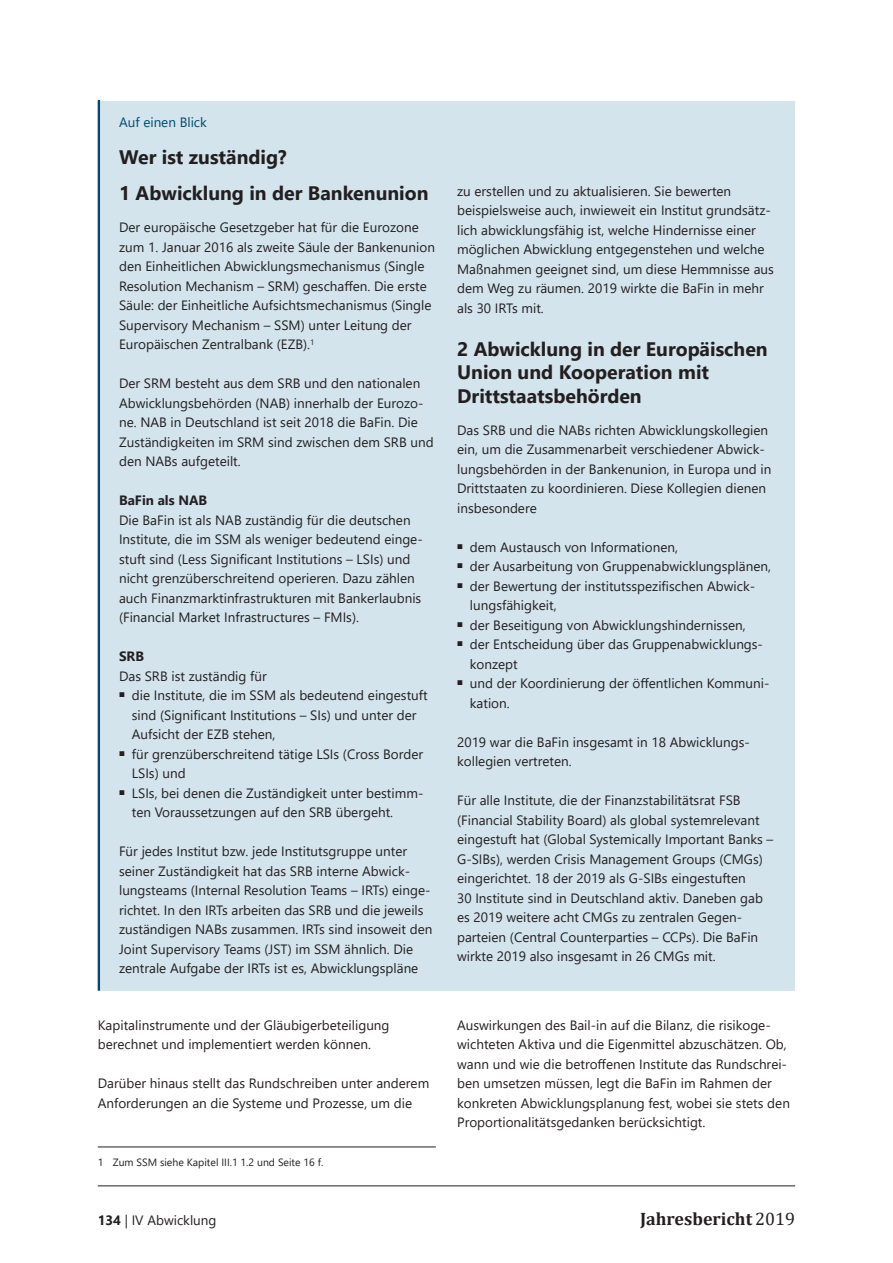
<style>
.page{position:relative;width:893px;height:1263px;background:#fff}
.page>*{position:absolute;margin:0;border:0;box-sizing:border-box;transform-origin:0 0}
.t1{font:700 19.5px/23.4px "Segoe UI";color:#231f20}
.t2{font:700 18px "Cambria";color:#231f20}
.kasten_copy{font:13.5px/19.5px "Segoe UI";color:#231f20}
.copy{font:13.5px/19.5px "Segoe UI";color:#231f20}
.t3{font:700 13.5px "Segoe UI";color:#231f20}
.kasten_lebender_kolu{font:13.5px "Segoe UI";color:#004b6c}
.kasten_copy-2{font:10.5px "Segoe UI";color:#231f20}
.s1{font-weight:700}
.s2{font-weight:400}
</style>
<div class="page">
<hr style="left:98px;top:1147px;width:338px;height:1px;background:#231f20">
<div style="left:98px;top:101px;width:697px;height:890px;background:#d3e4ed"></div>
<hr style="left:98px;top:100px;width:2px;height:891px;background:#004b6c">
<hr style="left:98px;top:1185px;width:697px;height:1px;background:#231f20">
<p class="kasten_lebender_kolu" style="left:119px;top:110px;width:89px">Auf einen Blick</p>
<h3 class="t1" style="left:119px;top:143px;width:169px">Wer ist zuständig?</h3>
<h3 class="t1" style="left:119px;top:180px;width:311px">1 Abwicklung in der Bankenunion</h3>
<p class="kasten_copy" style="left:119px;top:216px;width:317px">Der europäische Gesetzgeber hat für die Eurozone zum 1. Januar 2016 als zweite Säule der Bankenunion den Einheitlichen Abwicklungsmechanismus (Single Resolution Mechanism – SRM) geschaffen. Die erste Säule: der Einheitliche Aufsichtsmechanismus (Single Supervisory Mechanism – SSM) unter Leitung der Europäischen Zentralbank (EZB).<sup>1</sup></p>
<p class="kasten_copy" style="left:119px;top:372px;width:316px">Der SRM besteht aus dem SRB und den nationalen Abwicklungsbehörden (NAB) innerhalb der Eurozo&shy;ne. NAB in Deutschland ist seit 2018 die BaFin. Die Zuständigkeiten im SRM sind zwischen dem SRB und den NABs aufgeteilt.</p>
<h4 class="t3" style="left:119px;top:487px;width:90px">BaFin als NAB</h4>
<p class="kasten_copy" style="left:119px;top:509px;width:305px">Die BaFin ist als NAB zuständig für die deutschen Institute, die im SSM als weniger bedeutend einge&shy;stuft sind (Less Significant Institutions – LSIs) und nicht grenzüberschreitend operieren. Dazu zählen auch Finanzmarktinfrastrukturen mit Bankerlaubnis (Financial Market Infrastructures – FMIs).</p>
<h4 class="t3" style="left:119px;top:643px;width:27px">SRB</h4>
<p class="kasten_copy" style="left:119px;top:665px;width:149px">Das SRB ist zuständig für</p>
<p class="kasten_copy" style="left:132px;top:684px;width:297px;text-indent:-13px"><sup>■</sup> die Institute, die im SSM als bedeutend eingestuft sind (Significant Institutions – SIs) und unter der<br>Aufsicht der EZB stehen,</p>
<p class="kasten_copy" style="left:132px;top:743px;width:293px;text-indent:-13px"><sup>■</sup> für grenzüberschreitend tätige LSIs (Cross Border<br>LSIs) und</p>
<p class="kasten_copy" style="left:132px;top:782px;width:293px;text-indent:-13px"><sup>■</sup> LSIs, bei denen die Zuständigkeit unter bestimm&shy;ten Voraussetzungen auf den SRB übergeht.</p>
<p class="kasten_copy" style="left:119px;top:840px;width:315px">Für jedes Institut bzw. jede Institutsgruppe unter seiner Zuständigkeit hat das SRB interne Abwick&shy;lungsteams (Internal Resolution Teams – IRTs) einge&shy;richtet. In den IRTs arbeiten das SRB und die jeweils zuständigen NABs zusammen. IRTs sind insoweit den Joint Supervisory Teams (JST) im SSM ähnlich. Die zentrale Aufgabe der IRTs ist es, Abwicklungspläne</p>
<p class="copy" style="left:98px;top:1014px;width:293px">Kapitalinstrumente und der Gläubigerbeteiligung berechnet und implementiert werden können.</p>
<p class="copy" style="left:98px;top:1072px;width:333px">Darüber hinaus stellt das Rundschreiben unter anderem<br>Anforderungen an die Systeme und Prozesse, um die</p>
<p class="kasten_copy-2" style="left:98px;top:1152px;width:227px">1 Zum SSM siehe Kapitel III.1 1.2 und Seite 16 f.</p>
<p class="kasten_copy" style="left:457px;top:180px;width:318px">zu erstellen und zu aktualisieren. Sie bewerten beispielsweise auch, inwieweit ein Institut grundsätz&shy;lich abwicklungsfähig ist, welche Hindernisse einer möglichen Abwicklung entgegenstehen und welche Maßnahmen geeignet sind, um diese Hemmnisse aus dem Weg zu räumen. 2019 wirkte die BaFin in mehr als 30 IRTs mit.</p>
<h3 class="t1" style="left:457px;top:336px;width:312px">2 Abwicklung in der Europäischen<br>Union und Kooperation mit<br>Drittstaatsbehörden</h3>
<p class="kasten_copy" style="left:457px;top:419px;width:316px">Das SRB und die NABs richten Abwicklungskollegien ein, um die Zusammenarbeit verschiedener Abwick&shy;lungsbehörden in der Bankenunion, in Europa und in Drittstaaten zu koordinieren. Diese Kollegien dienen insbesondere</p>
<p class="kasten_copy" style="left:457px;top:536px;width:222px"><sup>■</sup> dem Austausch von Informationen,</p>
<p class="kasten_copy" style="left:457px;top:556px;width:315px"><sup>■</sup> der Ausarbeitung von Gruppenabwicklungsplänen,</p>
<p class="kasten_copy" style="left:470px;top:575px;width:287px;text-indent:-13px"><sup>■</sup> der Bewertung der institutsspezifischen Abwick&shy;lungsfähigkeit,</p>
<p class="kasten_copy" style="left:457px;top:614px;width:290px"><sup>■</sup> der Beseitigung von Abwicklungshindernissen,</p>
<p class="kasten_copy" style="left:470px;top:634px;width:295px;text-indent:-13px"><sup>■</sup> der Entscheidung über das Gruppenabwicklungs&shy;konzept</p>
<p class="kasten_copy" style="left:470px;top:673px;width:301px;text-indent:-13px"><sup>■</sup> und der Koordinierung der öffentlichen Kommuni&shy;kation.</p>
<p class="kasten_copy" style="left:457px;top:731px;width:293px">2019 war die BaFin insgesamt in 18 Abwicklungs&shy;kollegien vertreten.</p>
<p class="kasten_copy" style="left:457px;top:790px;width:318px">Für alle Institute, die der Finanzstabilitätsrat FSB (Financial Stability Board) als global systemrelevant eingestuft hat (Global Systemically Important Banks – G-SIBs), werden Crisis Management Groups (CMGs) eingerichtet. 18 der 2019 als G-SIBs eingestuften<br>30 Institute sind in Deutschland aktiv. Daneben gab es 2019 weitere acht CMGs zu zentralen Gegen&shy;parteien (Central Counterparties – CCPs). Die BaFin wirkte 2019 also insgesamt in 26 CMGs mit.</p>
<p class="copy" style="left:457px;top:1014px;width:334px">Auswirkungen des Bail-in auf die Bilanz, die risikoge&shy;wichteten Aktiva und die Eigenmittel abzuschätzen. Ob, wann und wie die betroffenen Institute das Rundschrei&shy;ben umsetzen müssen, legt die BaFin im Rahmen der konkreten Abwicklungsplanung fest, wobei sie stets den Proportionalitätsgedanken berücksichtigt.</p>
<p class="kasten_copy" style="left:98px;top:1209px;width:120px"><span class="s1">134</span> | IV Abwicklung</p>
<h2 class="t2" style="left:640px;top:1206px;width:157px">Jahresbericht <span class="s2">2019</span></h2>
</div>
